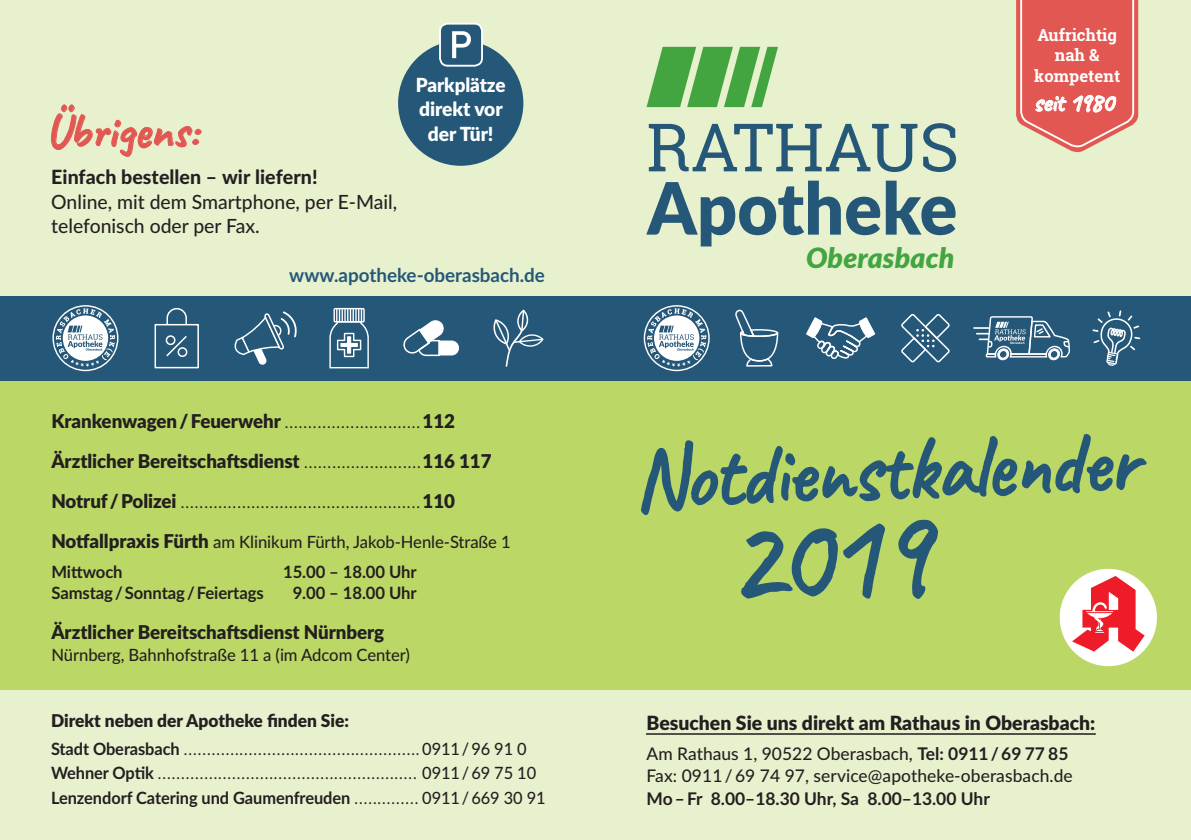
<style>
.page{position:relative;width:1191px;height:840px;background:#fff}
.page>*{position:absolute;margin:0;border:0;box-sizing:border-box;transform-origin:0 0}
.t1{font:127.2px "Caveat";color:#255778}
.t2{font:88.2px "Caveat";color:#255778}
.t3{font:900 72px "Lato";color:#255778}
.t4{font:66.8px "Roboto Slab";color:#255778}
.t5{font:700 47.8px "Caveat";color:#e25752}
.t6{font:italic 900 28px "Lato";letter-spacing:.005em;color:#42a540}
.t7{font:700 26.4px "Caveat";letter-spacing:-.02em;color:#fff}
.t8{font:500 19.6px/24.8px "Lato";color:#231f20}
.t9{font:900 19.6px "Lato";color:#231f20}
.t10{font:800 19.6px "Lato";color:#231f20}
.t11{font:900 19.4px/24.4px "Lato";letter-spacing:-.005em;color:#fff;text-align:center}
.t12{font:900 19px "Lato";letter-spacing:-.005em;color:#231f20}
.t13{font:700 19px "Lato";color:#255778}
.t14{font:900 17.6px "Lato";color:#231f20}
.t15{font:500 17.4px/21.8px "Lato";letter-spacing:.005em;color:#231f20}
.t16{font:700 17.4px "Lato";color:#231f20}
.t17{font:700 16.8px "Lato";letter-spacing:-.005em;color:#231f20}
.t18{font:500 16.8px/30px "Lato";letter-spacing:-.005em;color:#231f20}
.t19{font:700 16.6px/20.4px "Roboto Slab";letter-spacing:.005em;color:#fff;text-align:center}
.t20{font:15.8px/24.4px "Lato";color:#231f20}
.s1{font-weight:900;font-size:19px}
.s2{font-weight:400;font-size:15.8px}
.s3{font-weight:700}
.s4{font-weight:700;font-size:16.8px}
.s5{font-weight:500;font-size:16.8px}
.s6{font-weight:500}
</style>
<div class="page">
<div style="left:0;top:0;width:1191px;height:839px;background:#e7f1ce"></div>
<div style="left:0;top:331px;width:1191px;height:358px;background:#bbd765"></div>
<div style="left:0;top:296px;width:1191px;height:84px;background:#255778"></div>
<svg style="left:1016px;top:0;width:122px;height:153px"></svg>
<div style="left:1059px;top:568px;width:98px;height:97px;background:#fff;border-radius:50%"></div>
<svg style="left:646px;top:47px;width:132px;height:60px"></svg>
<svg style="left:52px;top:305px;width:66px;height:66px"></svg>
<svg style="left:54px;top:306px;width:63px;height:63px"></svg>
<svg style="left:403px;top:320px;width:56px;height:36px"></svg>
<svg style="left:493px;top:309px;width:51px;height:58px"></svg>
<svg style="left:329px;top:308px;width:40px;height:61px"></svg>
<div style="left:398px;top:40px;width:125px;height:126px;background:#255778;border-radius:50%"></div>
<svg style="left:166px;top:308px;width:22px;height:16px"></svg>
<div style="left:154px;top:324px;width:45px;height:44px;border:2px solid #fff"></div>
<svg style="left:165px;top:335px;width:23px;height:22px"></svg>
<div style="left:440px;top:24px;width:42px;height:42px;background:#255778;border-radius:8px"></div>
<div style="left:439px;top:23px;width:44px;height:44px;border:2px solid #fff;border-radius:8px"></div>
<svg style="left:452px;top:31px;width:19px;height:27px"></svg>
<svg style="left:51px;top:104px;width:151px;height:53px"></svg>
<svg style="left:640px;top:306px;width:508px;height:345px"></svg>
<svg style="left:234px;top:311px;width:62px;height:54px"></svg>
<hr style="left:646px;top:732px;width:449px;height:2px;background:#231f20">
<h3 class="t5" style="left:47px;top:100px;width:154px">Übrigens:</h3>
<p class="t10" style="left:51px;top:162px;width:268px">Einfach bestellen – wir liefern!</p>
<p class="t8" style="left:51px;top:188px;width:347px">Online, mit dem Smartphone, per E-Mail, telefonisch oder per Fax.</p>
<p class="t11" style="left:416px;top:72px;width:91px">Parkplätze direkt vor der Tür!</p>
<p class="t13" style="left:289px;top:261px;width:257px">www.apotheke-oberasbach.de</p>
<p class="t20" style="left:51px;top:409px;width:405px"><span class="s1">Krankenwagen / Feuerwehr</span> .............................<span class="s1">112</span></p>
<p class="t12" style="left:51px;top:446px;width:442px">Ärztlicher Bereitschaftsdienst <span class="s2">.........................</span>116 117</p>
<p class="t20" style="left:51px;top:489px;width:405px"><span class="s1">Notruf / Polizei</span> ...................................................<span class="s1">110</span></p>
<p class="t18" style="left:51px;top:525px;width:461px"><span class="s1">Notfallpraxis Fürth</span> am Klinikum Fürth, Jakob-Henle-Straße 1<br><span class="s3">Mittwoch</span></p>
<p class="t17" style="left:283px;top:559px;width:135px">15.00 – 18.00 Uhr</p>
<p class="t17" style="left:51px;top:579px;width:214px">Samstag / Sonntag / Feiertags</p>
<p class="t17" style="left:293px;top:579px;width:126px">9.00 – 18.00 Uhr</p>
<p class="t12" style="left:51px;top:617px;width:334px">Ärztlicher Bereitschaftsdienst Nürnberg</p>
<p class="t18" style="left:51px;top:639px;width:360px">Nürnberg, Bahnhofstraße 11 a (im Adcom Center)</p>
<p class="t14" style="left:51px;top:707px;width:299px">Direkt neben der Apotheke finden Sie:</p>
<p class="t20" style="left:51px;top:736px;width:486px"><span class="s4">Stadt Oberasbach</span> ................................................... <span class="s5">0911 / 96 91 0<br></span><span class="s4">Wehner Optik</span> ........................................................ <span class="s5">0911 / 69 75 10</span></p>
<p class="t17" style="left:51px;top:785px;width:496px">Lenzendorf Catering und Gaumenfreuden <span class="s2">..............</span> <span class="s6">0911 / 669 30 91</span></p>
<h3 class="t4" style="left:646px;top:101px;width:314px">RATHAUS</h3>
<h3 class="t3" style="left:647px;top:154px;width:312px">Apotheke</h3>
<h3 class="t6" style="left:806px;top:236px;width:150px">Oberasbach</h3>
<p class="t19" style="left:1034px;top:24px;width:88px">Aufrichtig nah &amp; kompetent</p>
<h3 class="t7" style="left:1033px;top:85px;width:82px">seit 1980</h3>
<h2 class="t2" style="left:635px;top:422px;width:504px;rotate:-2deg">Notdienstkalender</h2>
<h1 class="t1" style="left:724px;top:478px;width:209px;rotate:-2deg">2019</h1>
<p class="t9" style="left:646px;top:707px;width:450px">Besuchen Sie uns direkt am Rathaus in Oberasbach:</p>
<p class="t15" style="left:646px;top:741px;width:428px">Am Rathaus 1, 90522 Oberasbach, <span class="s3">Tel: 0911 / 69 77 85<br></span>Fax: 0911 / 69 74 97, service@apotheke-oberasbach.de</p>
<p class="t16" style="left:646px;top:785px;width:345px">Mo – Fr 8.00–18.30 Uhr, Sa 8.00–13.00 Uhr</p>
</div>
